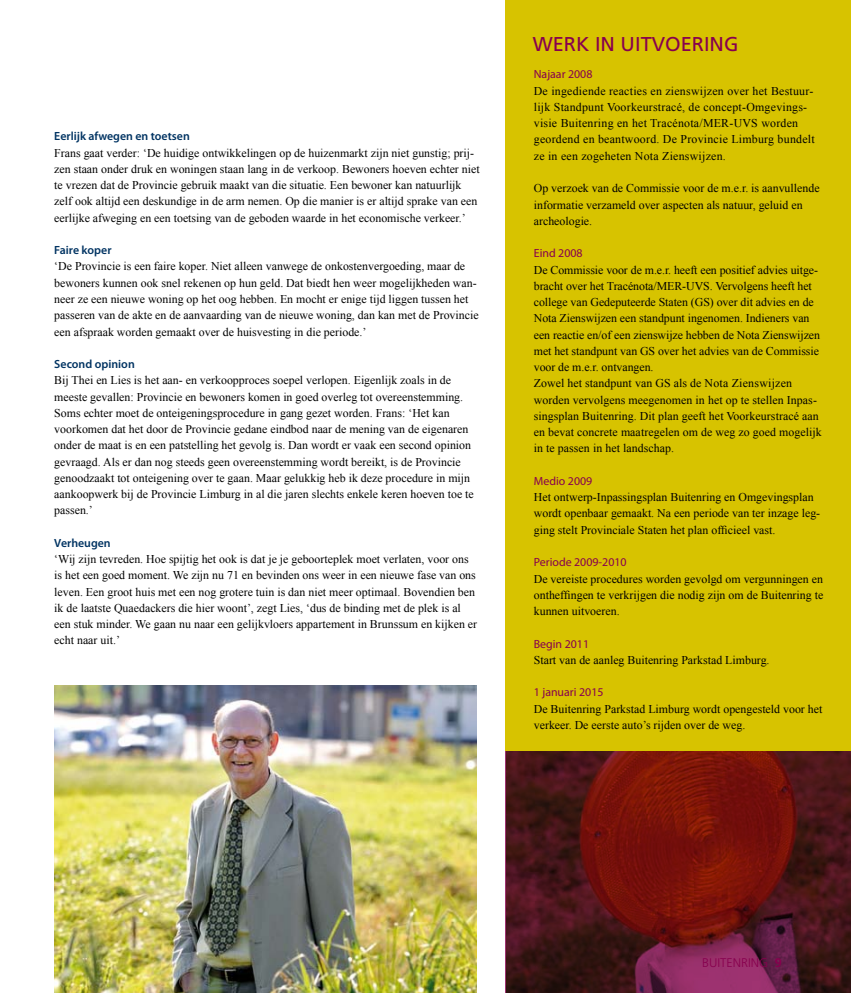
<style>
.page{position:relative;width:851px;height:993px;background:#fff}
.page>*{position:absolute;margin:0;border:0;box-sizing:border-box;transform-origin:0 0}
.t1{font:20px "Frutiger LT Std";color:#87004e}
.t2{font:300 12.5px "Frutiger LT Std";color:#87004e}
.t3{font:11.88px/16.2px "Times New Roman";color:#000}
.t4{font:11.88px/16.2px "Times New Roman";letter-spacing:.02em;color:#000}
.t5{font:11.88px "Myriad Pro";color:#87004e}
.t6{font:600 11.88px "Myriad Pro";color:#003362}
.s1{font-weight:700}
</style>
<div class="page">
<div style="left:505px;top:0;width:345px;height:750px;background:#d7c300"></div>
<svg style="left:505px;top:750px;width:345px;height:242px;background:#601719"></svg>
<img style="left:54px;top:685px;width:422px;height:307px">
<p class="t6" style="left:54px;top:130px;width:137px">Eerlijk afwegen en toetsen</p>
<p class="t3" style="left:54px;top:144px;width:427px">Frans gaat verder: ‘De huidige ontwikkelingen op de huizenmarkt zijn niet gunstig; prij&shy;zen staan onder druk en woningen staan lang in de verkoop. Bewoners hoeven echter niet te vrezen dat de Provincie gebruik maakt van die situatie. Een bewoner kan natuurlijk zelf ook altijd een deskundige in de arm nemen. Op die manier is er altijd sprake van een eerlijke afweging en een toetsing van de geboden waarde in het economische verkeer.’</p>
<p class="t6" style="left:54px;top:243px;width:59px">Faire koper</p>
<p class="t3" style="left:54px;top:258px;width:426px">‘De Provincie is een faire koper. Niet alleen vanwege de onkostenvergoeding, maar de bewoners kunnen ook snel rekenen op hun geld. Dat biedt hen weer mogelijkheden wan&shy;neer ze een nieuwe woning op het oog hebben. En mocht er enige tijd liggen tussen het passeren van de akte en de aanvaarding van de nieuwe woning, dan kan met de Provincie een afspraak worden gemaakt over de huisvesting in die periode.’</p>
<p class="t6" style="left:54px;top:357px;width:82px">Second opinion</p>
<p class="t3" style="left:54px;top:372px;width:421px">Bij Thei en Lies is het aan- en verkoopproces soepel verlopen. Eigenlijk zoals in de meeste gevallen: Provincie en bewoners komen in goed overleg tot overeenstemming.<br>Soms echter moet de onteigeningsprocedure in gang gezet worden. Frans: ‘Het kan voorkomen dat het door de Provincie gedane eindbod naar de mening van de eigenaren onder de maat is en een patstelling het gevolg is. Dan wordt er vaak een second opinion gevraagd. Als er dan nog steeds geen overeenstemming wordt bereikt, is de Provincie genoodzaakt tot onteigening over te gaan. Maar gelukkig heb ik deze procedure in mijn aankoopwerk bij de Provincie Limburg in al die jaren slechts enkele keren hoeven toe te passen.’</p>
<p class="t6" style="left:54px;top:536px;width:58px">Verheugen</p>
<p class="t3" style="left:54px;top:550px;width:424px">‘Wij zijn tevreden. Hoe spijtig het ook is dat je je geboorteplek moet verlaten, voor ons is het een goed moment. We zijn nu 71 en bevinden ons weer in een nieuwe fase van ons leven. Een groot huis met een nog grotere tuin is dan niet meer optimaal. Bovendien ben ik de laatste Quaedackers die hier woont’, zegt Lies, ‘dus de binding met de plek is al een stuk minder. We gaan nu naar een gelijkvloers appartement in Brunssum en kijken er echt naar uit.’</p>
<h1 class="t1" style="left:532px;top:32px;width:207px">WERK IN UITVOERING</h1>
<p class="t5" style="left:533px;top:68px;width:60px">Najaar 2008</p>
<p class="t4" style="left:533px;top:82px;width:282px">De ingediende reacties en zienswijzen over het Bestuur&shy;lijk Standpunt Voorkeurstracé, de concept-Omgevings&shy;visie Buitenring en het Tracénota/MER-UVS worden geordend en beantwoord. De Provincie Limburg bundelt ze in een zogeheten Nota Zienswijzen.</p>
<p class="t3" style="left:533px;top:180px;width:287px">Op verzoek van de Commissie voor de m.e.r. is aanvullende informatie verzameld over aspecten als natuur, geluid en archeologie.</p>
<p class="t5" style="left:533px;top:247px;width:50px">Eind 2008</p>
<p class="t3" style="left:533px;top:261px;width:289px">De Commissie voor de m.e.r. heeft een positief advies uitge&shy;bracht over het Tracénota/MER-UVS. Vervolgens heeft het college van Gedeputeerde Staten (GS) over dit advies en de Nota Zienswijzen een standpunt ingenomen. Indieners van een reactie en/of een zienswijze hebben de Nota Zienswijzen met het standpunt van GS over het advies van de Commissie voor de m.e.r. ontvangen.<br>Zowel het standpunt van GS als de Nota Zienswijzen worden vervolgens meegenomen in het op te stellen Inpas&shy;singsplan Buitenring. Dit plan geeft het Voorkeurstracé aan en bevat concrete maatregelen om de weg zo goed mogelijk in te passen in het landschap.</p>
<p class="t5" style="left:533px;top:474px;width:60px">Medio 2009</p>
<p class="t3" style="left:533px;top:488px;width:288px">Het ontwerp-Inpassingsplan Buitenring en Omgevingsplan wordt openbaar gemaakt. Na een periode van ter inzage leg&shy;ging stelt Provinciale Staten het plan officieel vast.</p>
<p class="t5" style="left:533px;top:555px;width:94px">Periode 2009-2010</p>
<p class="t3" style="left:533px;top:570px;width:291px;text-align:justify">De vereiste procedures worden gevolgd om vergunningen en ontheffingen te verkrijgen die nodig zijn om de Buitenring te kunnen uitvoeren.</p>
<p class="t5" style="left:533px;top:637px;width:57px">Begin 2011</p>
<p class="t3" style="left:533px;top:651px;width:237px">Start van de aanleg Buitenring Parkstad Limburg.</p>
<p class="t5" style="left:533px;top:685px;width:71px">1 januari 2015</p>
<p class="t3" style="left:533px;top:700px;width:290px">De Buitenring Parkstad Limburg wordt opengesteld voor het verkeer. De eerste auto’s rijden over de weg.</p>
<p class="t2" style="left:702px;top:955px;width:81px">BUITENRING <span class="s1">9</span></p>
</div>
